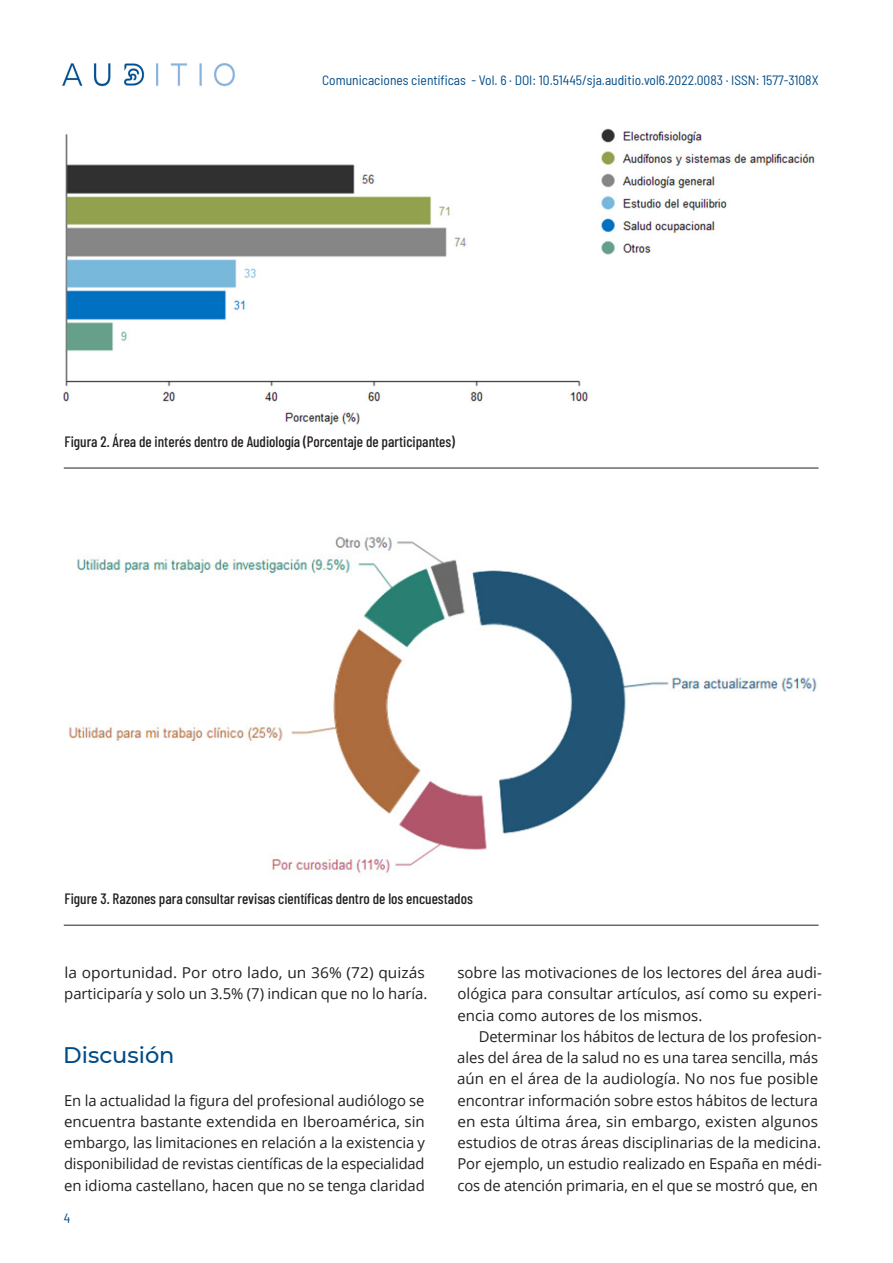
<style>
.page{position:relative;width:893px;height:1263px;background:#fff}
.page>*{position:absolute;margin:0;border:0;box-sizing:border-box;transform-origin:0 0}
.Titular_2___Sección{font:500 22.5px "Montserrat";color:#004b87}
.P_-_1st{font:15px/21.3px "Open Sans";letter-spacing:-.005em;color:#231f20}
.Caption_-_rule_below{font:500 15px "Barlow Condensed";color:#231f20}
.t1{font:semi-condensed 13.5px "Barlow";color:#004b87}
</style>
<div class="page">
<img style="left:62px;top:63px;width:173px;height:24px">
<hr style="left:64px;top:925px;width:755px;height:1px;background:#231f20">
<img style="left:68px;top:531px;width:749px;height:345px">
<hr style="left:64px;top:468px;width:755px;height:1px;background:#231f20">
<img style="left:64px;top:128px;width:751px;height:297px">
<p class="t1" style="left:322px;top:70px;width:498px">Comunicaciones científicas - Vol. 6 · DOI: 10.51445/sja.auditio.vol6.2022.0083 · ISSN: 1577-3108X</p>
<p class="Caption_-_rule_below" style="left:65px;top:430px;width:392px">Figura 2. Área de interés dentro de Audiología (Porcentaje de participantes)</p>
<p class="Caption_-_rule_below" style="left:65px;top:887px;width:410px">Figure 3. Razones para consultar revisas científicas dentro de los encuestados</p>
<p class="P_-_1st" style="left:64px;top:961px;width:365px">la oportunidad. Por otro lado, un 36% (72) quizás participaría y solo un 3.5% (7) indican que no lo haría.</p>
<p class="Titular_2___Sección" style="left:63px;top:1039px;width:113px">Discusión</p>
<p class="P_-_1st" style="left:64px;top:1089px;width:362px;text-align:justify">En la actualidad la figura del profesional audiólogo se encuentra bastante extendida en Iberoamérica, sin embargo, las limitaciones en relación a la existencia y disponibilidad de revistas científicas de la especialidad en idioma castellano, hacen que no se tenga claridad</p>
<p class="t1" style="left:64px;top:1208px;width:8px">4</p>
<p class="P_-_1st" style="left:457px;top:961px;width:366px;text-align:justify">sobre las motivaciones de los lectores del área audi&shy;ológica para consultar artículos, así como su experi&shy;encia como autores de los mismos.</p>
<p class="P_-_1st" style="left:457px;top:1025px;width:366px;text-indent:21px">Determinar los hábitos de lectura de los profesion&shy;ales del área de la salud no es una tarea sencilla, más aún en el área de la audiología. No nos fue posible encontrar información sobre estos hábitos de lectura en esta última área, sin embargo, existen algunos estudios de otras áreas disciplinarias de la medicina.<br>Por ejemplo, un estudio realizado en España en médi&shy;cos de atención primaria, en el que se mostró que, en</p>
</div>
